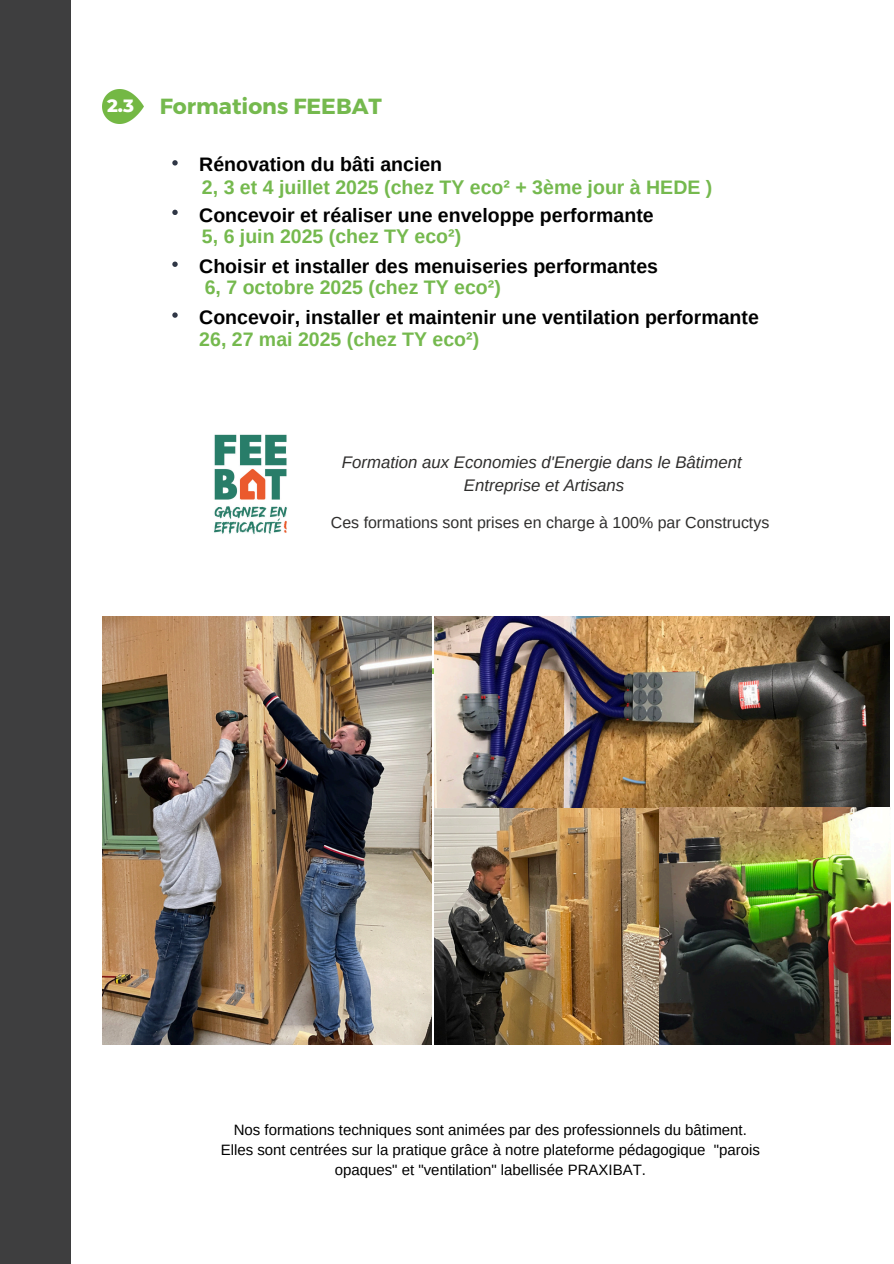
<style>
.page{position:relative;width:894px;height:1264px;background:#fff}
.page>*{position:absolute;margin:0;border:0;box-sizing:border-box;transform-origin:0 0}
.t1{font:700 21.9px "Montserrat";color:#75b94e}
.t2{font:700 19.5px "Arimo";color:#000}
.t3{font:700 19.5px "Arimo";color:#75b94e}
.t4{font:800 18.15px "Montserrat";color:#fff}
.t5{font:italic 16.8px/23.1px "Arimo";color:#2f2e2d;text-align:center}
.t6{font:15.9px "Arimo";color:#2f2e2d}
.t7{font:15px/20.2px "Arimo";color:#000;text-align:center}
</style>
<div class="page">
<div style="left:0;top:0;width:70px;height:1263px;background:#3e3e3f"></div>
<svg style="left:172px;top:210px;width:6px;height:5px"></svg>
<svg style="left:172px;top:261px;width:6px;height:6px"></svg>
<svg style="left:172px;top:312px;width:6px;height:6px"></svg>
<img style="left:103px;top:89px;width:40px;height:34px">
<svg style="left:172px;top:160px;width:6px;height:5px"></svg>
<img style="left:214px;top:434px;width:73px;height:101px">
<svg style="left:340px;top:668px;width:256px;height:6px"></svg>
<img style="left:434px;top:807px;width:225px;height:237px">
<img style="left:103px;top:616px;width:328px;height:428px">
<img style="left:434px;top:616px;width:455px;height:191px">
<img style="left:659px;top:807px;width:231px;height:237px">
<p class="t4" style="left:107px;top:94px;width:28px">2.3</p>
<h2 class="t1" style="left:160px;top:92px;width:224px">Formations FEEBAT</h2>
<h2 class="t2" style="left:199px;top:154px;width:244px">Rénovation du bâti ancien</h2>
<p class="t3" style="left:202px;top:176px;width:511px">2, 3 et 4 juillet 2025 (chez TY eco² + 3ème jour à HEDE )</p>
<p class="t2" style="left:199px;top:205px;width:456px">Concevoir et réaliser une enveloppe performante</p>
<h2 class="t3" style="left:202px;top:225px;width:261px">5, 6 juin 2025 (chez TY eco²)</h2>
<p class="t2" style="left:199px;top:256px;width:460px">Choisir et installer des menuiseries performantes</p>
<p class="t3" style="left:205px;top:276px;width:297px">6, 7 octobre 2025 (chez TY eco²)</p>
<h2 class="t2" style="left:199px;top:307px;width:561px">Concevoir, installer et maintenir une ventilation performante</h2>
<p class="t3" style="left:199px;top:328px;width:281px">26, 27 mai 2025 (chez TY eco²)</p>
<h2 class="t5" style="left:342px;top:450px;width:401px">Formation aux Economies d'Energie dans le Bâtiment<br>Entreprise et Artisans</h2>
<p class="t6" style="left:331px;top:514px;width:440px">Ces formations sont prises en charge à 100% par Constructys</p>
<h3 class="t7" style="left:234px;top:1119px;width:514px">Nos formations techniques sont animées par des professionnels du bâtiment.</h3>
<h3 class="t7" style="left:220px;top:1139px;width:540px">Elles sont centrées sur la pratique grâce à notre plateforme pédagogique "parois opaques" et "ventilation" labellisée PRAXIBAT.</h3>
</div>
